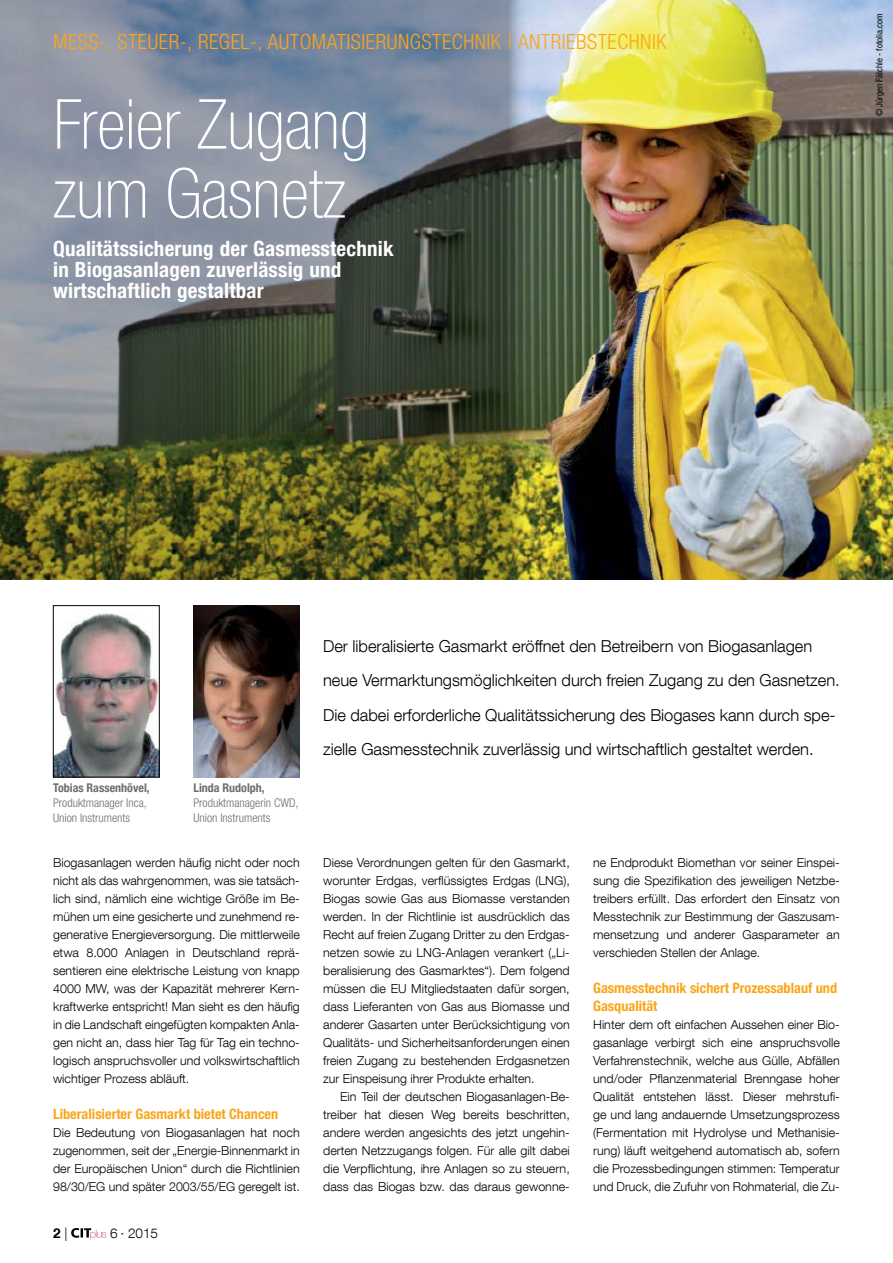
<style>
.page{position:relative;width:893px;height:1263px;background:#fff}
.page>*{position:absolute;margin:0;border:0;box-sizing:border-box;transform-origin:0 0}
.t1{font:100 condensed 69px/69px "Helvetica Neue LT Com";color:#fff}
.t2{font:700 condensed 21px/21px "Helvetica Neue LT Com";letter-spacing:.01em;color:#fff}
.t3{font:300 condensed 21px "Helvetica Neue LT Com";letter-spacing:.025em;color:#faa61a}
.t4{font:300 16.5px/34.5px "Helvetica Neue LT Com";letter-spacing:-.005em;color:#000}
.t5{font:700 condensed 14.25px/18px "Helvetica Neue LT Com";color:#faa61a}
.t6{font:300 13.5px "Helvetica Neue LT Com";color:#000}
.t7{font:700 13.5px "Helvetica Neue LT Com";color:#000}
.t8{font:300 12.3px/18px "Helvetica Neue LT Com";color:#000;text-align:justify}
.t9{font:300 condensed 12px/15px "Helvetica Neue LT Com";color:#6d6e71}
.t10{font:700 condensed 12px "Helvetica Neue LT Com";color:#6d6e71}
.t11{font:condensed 9px "Helvetica Neue LT Com";color:#000}
.s1{font-weight:300}
</style>
<div class="page">
<img style="left:529px;top:0;width:364px;height:580px">
<img style="left:55px;top:613px;width:102px;height:162px">
<div style="left:53px;top:605px;width:106px;height:172px;border:1px solid #000"></div>
<img style="left:193px;top:605px;width:107px;height:172px">
<img style="left:0;top:0;width:529px;height:580px">
<svg style="left:71px;top:1228px;width:35px;height:11px"></svg>
<h2 class="t3" style="left:53px;top:29px;width:615px">Mess-, Steuer-, Regel-, Automatisierungstechnik | Antriebstechnik</h2>
<h1 class="t1" style="left:53px;top:90px;width:317px">Freier Zugang zum Gasnetz</h1>
<h2 class="t2" style="left:53px;top:238px;width:342px">Qualitätssicherung der Gasmesstechnik in Biogasanlagen zuverlässig und wirtschaftlich gestaltbar</h2>
<p class="t11" style="left:874px;top:116px;width:104px;rotate:-90deg">© Jürgen Fälchle - fotolia.com</p>
<p class="t10" style="left:53px;top:781px;width:98px">Tobias Rassenhövel,</p>
<p class="t9" style="left:53px;top:795px;width:95px">Produktmanager Inca,<br>Union Instruments</p>
<p class="t10" style="left:193px;top:781px;width:73px">Linda Rudolph,</p>
<p class="t9" style="left:193px;top:795px;width:106px">Produktmanagerin CWD,<br>Union Instruments</p>
<p class="t8" style="left:53px;top:854px;width:248px">Biogasanlagen werden häufig nicht oder noch nicht als das wahrgenommen, was sie tatsäch&shy;lich sind, nämlich eine wichtige Größe im Be&shy;mühen um eine gesicherte und zunehmend re&shy;generative Energieversorgung. Die mittlerweile etwa 8.000 Anlagen in Deutschland reprä&shy;sentieren eine elektrische Leistung von knapp 4000 MW, was der Kapazität mehrerer Kern&shy;kraftwerke entspricht! Man sieht es den häufig in die Landschaft eingefügten kompakten Anla&shy;gen nicht an, dass hier Tag für Tag ein techno&shy;logisch anspruchsvoller und volkswirtschaftlich wichtiger Prozess abläuft.</p>
<p class="t5" style="left:53px;top:1105px;width:227px">Liberalisierter Gasmarkt bietet Chancen</p>
<p class="t8" style="left:53px;top:1123px;width:248px">Die Bedeutung von Biogasanlagen hat noch zugenommen, seit der „Energie-Binnenmarkt in der Europäischen Union“ durch die Richtlinien 98/30/EG und später 2003/55/EG geregelt ist.</p>
<p class="t7" style="left:53px;top:1224px;width:16px">2 <span class="s1">|</span></p>
<p class="t6" style="left:110px;top:1224px;width:50px">6 · 2015</p>
<p class="t4" style="left:323px;top:628px;width:518px">Der liberalisierte Gasmarkt eröffnet den Betreibern von Biogasanlagen neue Vermarktungsmöglichkeiten durch freien Zugang zu den Gasnetzen.<br>Die dabei erforderliche Qualitätssicherung des Biogases kann durch spe&shy;zielle Gasmesstechnik zuverlässig und wirtschaftlich gestaltet werden.</p>
<p class="t8" style="left:323px;top:854px;width:248px">Diese Verordnungen gelten für den Gasmarkt, worunter Erdgas, verflüssigtes Erdgas (LNG), Biogas sowie Gas aus Biomasse verstanden werden. In der Richtlinie ist ausdrücklich das Recht auf freien Zugang Dritter zu den Erdgas&shy;netzen sowie zu LNG-Anlagen verankert („Li&shy;beralisierung des Gasmarktes“). Dem folgend müssen die EU Mitgliedstaaten dafür sorgen, dass Lieferanten von Gas aus Biomasse und anderer Gasarten unter Berücksichtigung von Qualitäts- und Sicherheitsanforderungen einen freien Zugang zu bestehenden Erdgasnetzen zur Einspeisung ihrer Produkte erhalten.</p>
<p class="t8" style="left:323px;top:1087px;width:248px;text-indent:17px">Ein Teil der deutschen Biogasanlagen-Be&shy;treiber hat diesen Weg bereits beschritten, andere werden angesichts des jetzt ungehin&shy;derten Netzzugangs folgen. Für alle gilt dabei die Verpflichtung, ihre Anlagen so zu steuern, dass das Biogas bzw. das daraus gewonne-</p>
<p class="t8" style="left:593px;top:854px;width:248px">ne Endprodukt Biomethan vor seiner Einspei&shy;sung die Spezifikation des jeweiligen Netzbe&shy;treibers erfüllt. Das erfordert den Einsatz von Messtechnik zur Bestimmung der Gaszusam&shy;mensetzung und anderer Gasparameter an verschieden Stellen der Anlage.</p>
<p class="t5" style="left:593px;top:979px;width:245px">Gasmesstechnik sichert Prozessablauf und<br>Gasqualität</p>
<p class="t8" style="left:593px;top:1015px;width:248px">Hinter dem oft einfachen Aussehen einer Bio&shy;gasanlage verbirgt sich eine anspruchsvolle Verfahrenstechnik, welche aus Gülle, Abfällen und/oder Pflanzenmaterial Brenngase hoher Qualität entstehen lässt. Dieser mehrstufi&shy;ge und lang andauernde Umsetzungsprozess (Fermentation mit Hydrolyse und Methanisie&shy;rung) läuft weitgehend automatisch ab, sofern die Prozessbedingungen stimmen: Temperatur und Druck, die Zufuhr von Rohmaterial, die Zu-</p>
</div>
